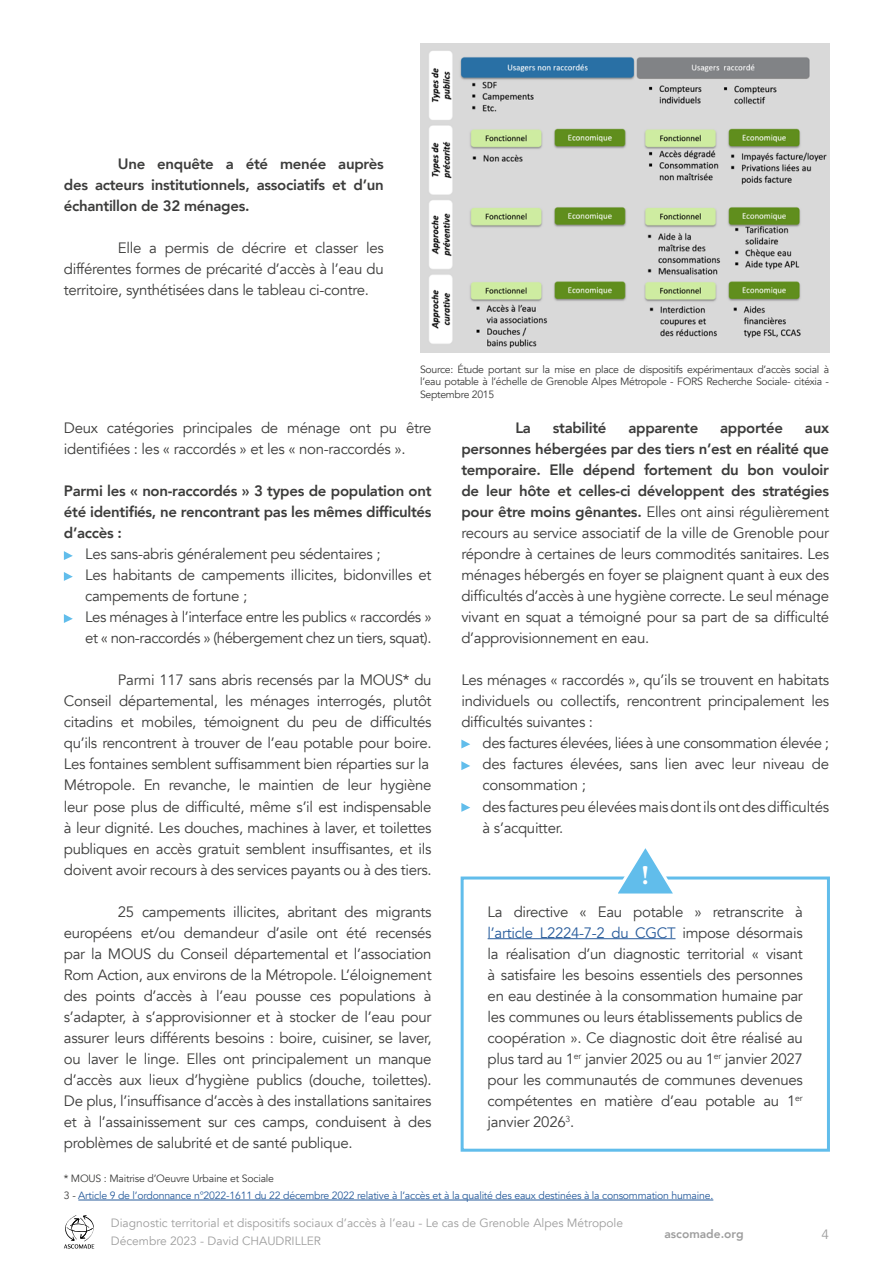
<style>
.page{position:relative;width:893px;height:1263px;background:#fff}
.page>*{position:absolute;margin:0;border:0;box-sizing:border-box;transform-origin:0 0}
.t1{font:700 27px "Minion Pro";color:#fff}
.t2{font:15px/21px "Avenir";letter-spacing:-.02em;color:#3c3c3b;text-align:justify}
.t3{font:800 15px/21px "Avenir";letter-spacing:-.02em;color:#3c3c3b;text-align:justify}
.t4{font:13.5px "Avenir";color:#9e9e9e}
.t5{font:12px/18px "Avenir";color:#9e9e9e}
.t6{font:800 12px "Avenir";color:#9e9e9e}
.t7{font:10.5px/12.6px "Avenir";letter-spacing:-.03em;color:#3c3c3b;text-align:justify}
.t8{font:10.5px "Avenir";letter-spacing:-.02em;color:#275b9b}
.s1{font-weight:800}
.s2{color:#275b9b}
.s3{color:#3c3c3b}
</style>
<div class="page">
<svg style="left:64px;top:1215px;width:30px;height:33px"></svg>
<img style="left:420px;top:43px;width:409px;height:310px">
<svg style="left:64px;top:551px;width:9px;height:9px"></svg>
<svg style="left:64px;top:572px;width:9px;height:9px"></svg>
<svg style="left:64px;top:614px;width:9px;height:9px"></svg>
<svg style="left:461px;top:761px;width:9px;height:9px"></svg>
<svg style="left:461px;top:803px;width:9px;height:9px"></svg>
<svg style="left:461px;top:739px;width:9px;height:9px"></svg>
<hr style="left:488px;top:938px;width:187px;height:1px;background:#275b9b">
<hr style="left:78px;top:1200px;width:635px;height:1px;background:#275b9b">
<div style="left:461px;top:876px;width:369px;height:276px;border:3px solid #61bdeb"></div>
<svg style="left:611px;top:848px;width:70px;height:46px"></svg>
<p class="t3" style="left:64px;top:153px;width:321px;text-indent:54px">Une enquête a été menée auprès des acteurs institutionnels, associatifs et d’un échantillon de 32 ménages.</p>
<p class="t2" style="left:64px;top:237px;width:321px;text-indent:54px">Elle a permis de décrire et classer les différentes formes de précarité d’accès à l’eau du territoire, synthétisées dans le tableau ci-contre.</p>
<p class="t7" style="left:420px;top:363px;width:411px">Source: Étude portant sur la mise en place de dispositifs expérimentaux d’accès social à l’eau potable à l’échelle de Grenoble Alpes Métropole - FORS Recherche Sociale- citéxia - Septembre 2015</p>
<p class="t2" style="left:64px;top:418px;width:369px">Deux catégories principales de ménage ont pu être identifiées : les « raccordés » et les « non-raccordés ».</p>
<p class="t3" style="left:64px;top:481px;width:369px">Parmi les « non-raccordés » 3 types de population ont été identifiés, ne rencontrant pas les mêmes difficultés d’accès :</p>
<p class="t2" style="left:85px;top:544px;width:348px;text-align:left">Les sans-abris généralement peu sédentaires ;<br>Les habitants de campements illicites, bidonvilles et campements de fortune ;<br>Les ménages à l’interface entre les publics « raccordés » et « non-raccordés » (hébergement chez un tiers, squat).</p>
<p class="t2" style="left:64px;top:670px;width:369px;text-align:left;text-indent:54px">Parmi 117 sans abris recensés par la MOUS* du Conseil départemental, les ménages interrogés, plutôt citadins et mobiles, témoignent du peu de difficultés qu’ils rencontrent à trouver de l’eau potable pour boire.<br>Les fontaines semblent suffisamment bien réparties sur la Métropole. En revanche, le maintien de leur hygiène leur pose plus de difficulté, même s’il est indispensable à leur dignité. Les douches, machines à laver, et toilettes publiques en accès gratuit semblent insuffisantes, et ils doivent avoir recours à des services payants ou à des tiers.</p>
<p class="t2" style="left:64px;top:901px;width:369px;text-indent:54px">25 campements illicites, abritant des migrants européens et/ou demandeur d’asile ont été recensés par la MOUS du Conseil départemental et l’association Rom Action, aux environs de la Métropole. L’éloignement des points d’accès à l’eau pousse ces populations à s’adapter, à s’approvisionner et à stocker de l’eau pour assurer leurs différents besoins : boire, cuisiner, se laver, ou laver le linge. Elles ont principalement un manque d’accès aux lieux d’hygiène publics (douche, toilettes).<br>De plus, l’insuffisance d’accès à des installations sanitaires et à l’assainissement sur ces camps, conduisent à des problèmes de salubrité et de santé publique.</p>
<p class="t7" style="left:64px;top:1172px;width:212px">* MOUS : Maitrise d’Oeuvre Urbaine et Sociale</p>
<p class="t3" style="left:515px;top:418px;width:17px">La</p>
<p class="t3" style="left:553px;top:418px;width:55px">stabilité</p>
<p class="t3" style="left:628px;top:418px;width:71px">apparente</p>
<p class="t3" style="left:720px;top:418px;width:64px">apportée</p>
<p class="t2" style="left:461px;top:418px;width:369px;text-indent:344px"><span class="s1">aux personnes hébergées par des tiers n’est en réalité que temporaire. Elle dépend fortement du bon vouloir de leur hôte et celles-ci développent des stratégies pour être moins gênantes.</span> Elles ont ainsi régulièrement recours au service associatif de la ville de Grenoble pour répondre à certaines de leurs commodités sanitaires. Les ménages hébergés en foyer se plaignent quant à eux des difficultés d’accès à une hygiène correcte. Le seul ménage vivant en squat a témoigné pour sa part de sa difficulté d’approvisionnement en eau.</p>
<p class="t2" style="left:461px;top:670px;width:369px">Les ménages « raccordés », qu’ils se trouvent en habitats individuels ou collectifs, rencontrent principalement les difficultés suivantes :</p>
<p class="t2" style="left:483px;top:733px;width:348px;text-align:left">des factures élevées, liées à une consommation élevée ; des factures élevées, sans lien avec leur niveau de consommation ;<br>des factures peu élevées mais dont ils ont des difficultés à s’acquitter.</p>
<h1 class="t1" style="left:641px;top:857px;width:9px">!</h1>
<p class="t2" style="left:488px;top:901px;width:317px">La directive « Eau potable » retranscrite à <span class="s2">l’article L2224-7-2 du CGCT</span> impose désormais la réalisation d’un diagnostic territorial « visant à satisfaire les besoins essentiels des personnes en eau destinée à la consommation humaine par les communes ou leurs établissements publics de coopération ». Ce diagnostic doit être réalisé au plus tard au 1<sup>er</sup> janvier 2025 ou au 1<sup>er</sup> janvier 2027 pour les communautés de communes devenues compétentes en matière d’eau potable au 1<sup>er </sup>janvier 2026<sup>3</sup>.</p>
<p class="t8" style="left:64px;top:1189px;width:651px"><span class="s3">3 -</span> Article 9 de l’ordonnance n°2022-1611 du 22 décembre 2022 relative à l’accès et à la qualité des eaux destinées à la consommation humaine.</p>
<p class="t5" style="left:111px;top:1214px;width:514px">Diagnostic territorial et dispositifs sociaux d’accès à l’eau - Le cas de Grenoble Alpes Métropole<br>Décembre 2023 - David CHAUDRILLER</p>
<p class="t6" style="left:664px;top:1224px;width:81px">ascomade.org</p>
<p class="t4" style="left:822px;top:1226px;width:9px">4</p>
</div>
